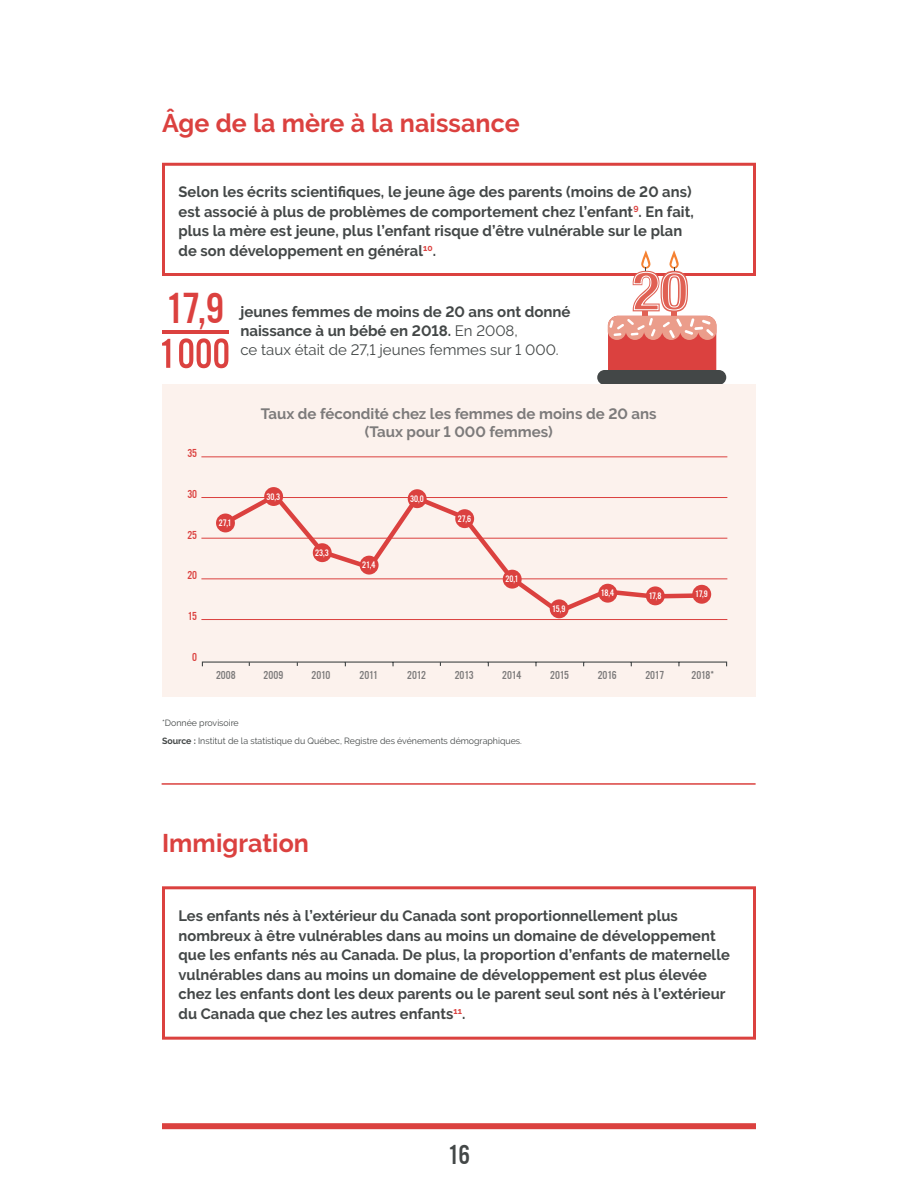
<style>
.page{position:relative;width:918px;height:1188px;background:#fff}
.page>*{position:absolute;margin:0;border:0;box-sizing:border-box;transform-origin:0 0}
.Texte{font:45px "Alternate Got No 3 D";color:#db413f}
.t1{font:28.5px "Alternate Got No 3 D";color:#434747}
.TXT_Gras{font:700 25.5px "Raleway";letter-spacing:.005em;color:#db413f}
.TXT_Gras-2{font:700 15px/19.5px "Raleway";letter-spacing:.005em;color:#434747}
.Texte-2{font:700 15px/18.8px "Raleway";color:#434747}
.Texte-3{font:700 15px/18.8px "Raleway";color:#7d7b7b;text-align:center}
.t2{font:12px "Alternate Got No 3 D";letter-spacing:-.015em;color:#7d7b7b}
.t3{font:12px "Alternate Got No 3 D";color:#db413f}
.t4{font:9.75px "Alternate Got No 3 D";color:#fff}
.Texte-4{font:9px "Raleway";color:#434747}
.s1{font-weight:400}
.s2{font-weight:700}
</style>
<div class="page">
<div style="left:162px;top:1123px;width:594px;height:6px;background:#db413f"></div>
<div style="left:162px;top:163px;width:594px;height:113px;border:3px solid #db413f"></div>
<svg style="left:162px;top:338px;width:66px;height:30px"></svg>
<hr style="left:162px;top:330px;width:67px;height:4px;background:#db413f">
<div style="left:597px;top:370px;width:129px;height:15px;background:#434747;border-radius:7px"></div>
<svg style="left:641px;top:250px;width:9px;height:19px"></svg>
<svg style="left:643px;top:257px;width:5px;height:10px"></svg>
<svg style="left:670px;top:250px;width:9px;height:19px"></svg>
<svg style="left:608px;top:267px;width:109px;height:103px"></svg>
<svg style="left:671px;top:257px;width:6px;height:10px"></svg>
<hr style="left:162px;top:783px;width:594px;height:2px;background:#db413f">
<div style="left:162px;top:385px;width:594px;height:312px;background:#fcf2ed"></div>
<hr style="left:201px;top:619px;width:526px;height:1px;background:#db413f">
<hr style="left:201px;top:579px;width:526px;height:1px;background:#db413f">
<hr style="left:201px;top:538px;width:526px;height:1px;background:#db413f">
<hr style="left:201px;top:497px;width:526px;height:1px;background:#db413f">
<hr style="left:201px;top:457px;width:526px;height:1px;background:#db413f">
<svg style="left:222px;top:492px;width:483px;height:126px"></svg>
<div style="left:216px;top:514px;width:19px;height:18px;background:#db413f;border-radius:50%"></div>
<div style="left:264px;top:487px;width:19px;height:19px;background:#db413f;border-radius:50%"></div>
<div style="left:313px;top:543px;width:19px;height:19px;background:#db413f;border-radius:50%"></div>
<div style="left:360px;top:556px;width:19px;height:19px;background:#db413f;border-radius:50%"></div>
<div style="left:408px;top:489px;width:19px;height:19px;background:#db413f;border-radius:50%"></div>
<div style="left:455px;top:509px;width:19px;height:19px;background:#db413f;border-radius:50%"></div>
<div style="left:503px;top:570px;width:19px;height:19px;background:#db413f;border-radius:50%"></div>
<div style="left:550px;top:599px;width:19px;height:19px;background:#db413f;border-radius:50%"></div>
<div style="left:598px;top:584px;width:19px;height:19px;background:#db413f;border-radius:50%"></div>
<div style="left:692px;top:585px;width:19px;height:19px;background:#db413f;border-radius:50%"></div>
<div style="left:646px;top:586px;width:19px;height:19px;background:#db413f;border-radius:50%"></div>
<div style="left:162px;top:886px;width:594px;height:154px;border:3px solid #db413f"></div>
<p class="TXT_Gras" style="left:162px;top:108px;width:359px">Âge de la mère à la naissance</p>
<p class="TXT_Gras-2" style="left:178px;top:182px;width:517px">Selon les écrits scientifiques, le jeune âge des parents (moins de 20 ans) est associé à plus de problèmes de comportement chez l’enfant<sup>9</sup>. En fait, plus la mère est jeune, plus l’enfant risque d’être vulnérable sur le plan de son développement en général<sup>10</sup>.</p>
<p class="Texte" style="left:166px;top:284px;width:60px">17,9</p>
<p class="Texte-2" style="left:240px;top:303px;width:332px">jeunes femmes de moins de 20 ans ont donné naissance à un bébé en 2018. <span class="s1">En 2008,<br>ce taux était de 27,1 jeunes femmes sur 1 000.</span></p>
<p class="t3" style="left:187px;top:447px;width:11px">35</p>
<p class="t3" style="left:187px;top:487px;width:11px">30</p>
<p class="t3" style="left:187px;top:528px;width:11px">25</p>
<p class="t3" style="left:187px;top:569px;width:11px">20</p>
<p class="t3" style="left:188px;top:610px;width:11px">15</p>
<p class="t3" style="left:192px;top:651px;width:6px">0</p>
<p class="t4" style="left:219px;top:518px;width:14px">27,1</p>
<p class="Texte-3" style="left:261px;top:404px;width:397px">Taux de fécondité chez les femmes de moins de 20 ans (Taux pour 1 000 femmes)</p>
<p class="t4" style="left:267px;top:491px;width:15px">30,3</p>
<p class="t4" style="left:315px;top:547px;width:15px">23,3</p>
<p class="t4" style="left:362px;top:560px;width:15px">21,4</p>
<p class="t4" style="left:410px;top:493px;width:15px">30,0</p>
<p class="t4" style="left:458px;top:513px;width:15px">27,6</p>
<p class="t4" style="left:505px;top:574px;width:15px">20,1</p>
<p class="t4" style="left:552px;top:604px;width:15px">15,9</p>
<p class="t4" style="left:601px;top:588px;width:15px">18,4</p>
<p class="t4" style="left:649px;top:591px;width:14px">17,8</p>
<p class="t4" style="left:695px;top:589px;width:14px">17,9</p>
<p class="t2" style="left:216px;top:669px;width:21px">2008</p>
<p class="t2" style="left:264px;top:669px;width:21px">2009</p>
<p class="t2" style="left:312px;top:669px;width:21px">2010</p>
<p class="t2" style="left:359px;top:669px;width:20px">2011</p>
<p class="t2" style="left:407px;top:669px;width:21px">2012</p>
<p class="t2" style="left:455px;top:669px;width:20px">2013</p>
<p class="t2" style="left:502px;top:669px;width:21px">2014</p>
<p class="t2" style="left:550px;top:669px;width:20px">2015</p>
<p class="t2" style="left:598px;top:669px;width:21px">2016</p>
<p class="t2" style="left:645px;top:669px;width:20px">2017</p>
<p class="t2" style="left:691px;top:669px;width:24px">2018*</p>
<p class="Texte-4" style="left:162px;top:717px;width:78px">*Donnée provisoire</p>
<p class="Texte-4" style="left:162px;top:736px;width:361px"><span class="s2">Source :</span> Institut de la statistique du Québec, Registre des événements démographiques.</p>
<p class="TXT_Gras" style="left:162px;top:829px;width:149px">Immigration</p>
<p class="TXT_Gras-2" style="left:178px;top:906px;width:553px">Les enfants nés à l’extérieur du Canada sont proportionnellement plus nombreux à être vulnérables dans au moins un domaine de développement que les enfants nés au Canada. De plus, la proportion d’enfants de maternelle vulnérables dans au moins un domaine de développement est plus élevée chez les enfants dont les deux parents ou le parent seul sont nés à l’extérieur du Canada que chez les autres enfants<sup>11</sup>.</p>
<h2 class="t1" style="left:448px;top:1140px;width:24px">16</h2>
</div>
